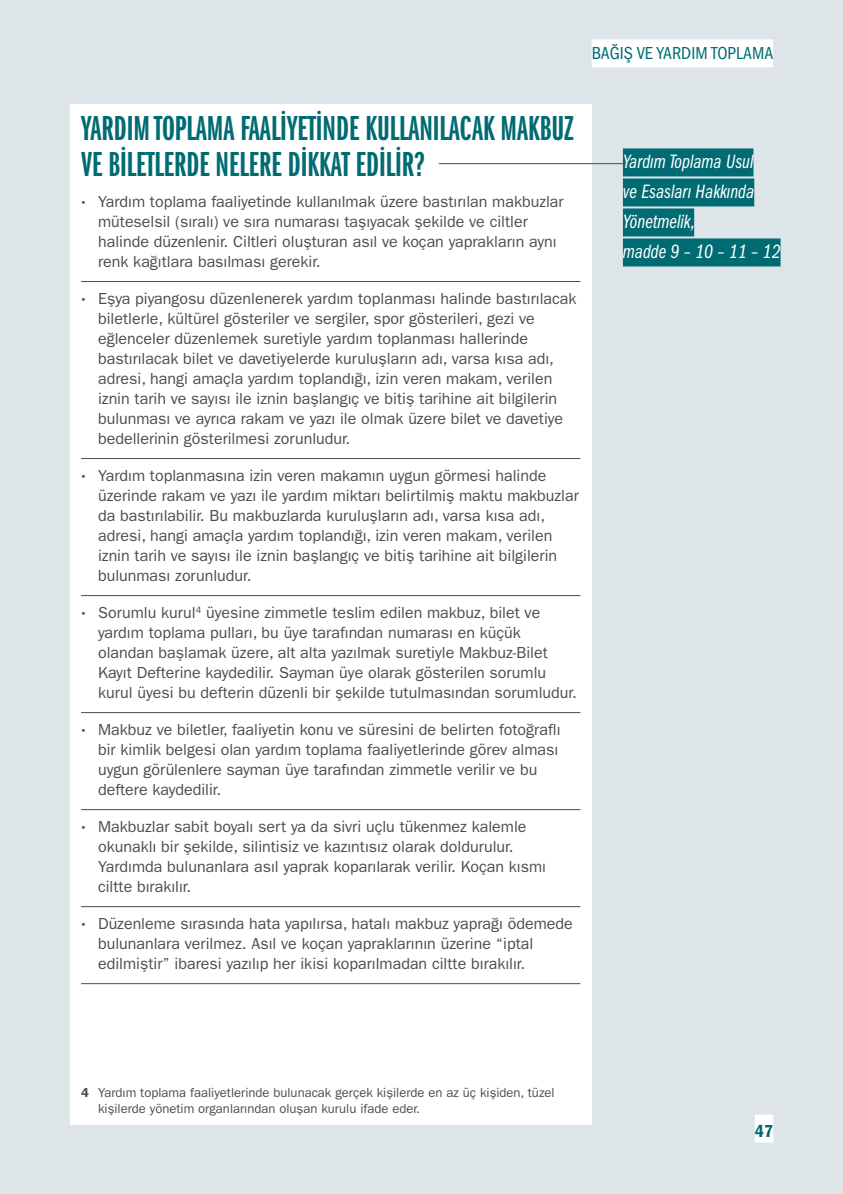
<style>
.page{position:relative;width:843px;height:1194px;background:#fff}
.page>*{position:absolute;margin:0;border:0;box-sizing:border-box;transform-origin:0 0}
.t1{font:36px/36px "ITC Franklin Gothic Std Dm X Cp";color:#006b72}
.t2{font:20px/30px "ITC Franklin Gothic Std Bk Cp It";color:#fff}
.t3{font:condensed 18px "ITC Franklin Gothic Std";color:#006b72}
.t4{font:18px "ITC Franklin Gothic Std Dm Cd";color:#006b72}
.t5{font:16px/20px "ITC Franklin Gothic Std";color:#4b4c4d}
.t6{font:13px/16px "ITC Franklin Gothic Std";color:#4b4c4d}
.s1{font-weight:600}
</style>
<div class="page">
<div style="left:2px;top:0;width:840px;height:1194px;background:#dde5e8"></div>
<hr style="left:0;top:0;width:2px;height:1194px;background:#dde5e8">
<div style="left:70px;top:104px;width:521px;height:1020px;background:#fff"></div>
<div style="left:591px;top:39px;width:182px;height:28px;background:#fff"></div>
<div style="left:754px;top:1115px;width:19px;height:28px;background:#fff"></div>
<hr style="left:81px;top:281px;width:499px;height:1px;background:#4b4c4d">
<hr style="left:81px;top:458px;width:499px;height:1px;background:#4b4c4d">
<hr style="left:81px;top:595px;width:499px;height:1px;background:#4b4c4d">
<hr style="left:81px;top:712px;width:499px;height:1px;background:#4b4c4d">
<hr style="left:81px;top:809px;width:499px;height:1px;background:#4b4c4d">
<hr style="left:81px;top:906px;width:499px;height:1px;background:#4b4c4d">
<hr style="left:81px;top:983px;width:499px;height:1px;background:#4b4c4d">
<div style="left:622px;top:148px;width:131px;height:28px;background:#006b72"></div>
<div style="left:622px;top:178px;width:132px;height:28px;background:#006b72"></div>
<div style="left:622px;top:208px;width:72px;height:28px;background:#006b72"></div>
<div style="left:622px;top:238px;width:158px;height:28px;background:#006b72"></div>
<hr style="left:438px;top:163px;width:184px;height:1px;background:#006b72">
<p class="t3" style="left:591px;top:43px;width:183px">BAĞIŞ VE YARDIM TOPLAMA</p>
<h1 class="t1" style="left:81px;top:111px;width:494px">YARDIM TOPLAMA FAALIYETINDE KULLANILACAK MAKBUZ<br>VE BILETLERDE NELERE DIKKAT EDILIR?</h1>
<p class="t5" style="left:98px;top:192px;width:467px;text-indent:-17px"><span class="s1">∙</span> Yardım toplama faaliyetinde kullanılmak üzere bastırılan makbuzlar müteselsil (sıralı) ve sıra numarası taşıyacak şekilde ve ciltler halinde düzenlenir. Ciltleri oluşturan asıl ve koçan yaprakların aynı renk kağıtlara basılması gerekir.</p>
<p class="t5" style="left:98px;top:289px;width:480px;text-indent:-17px"><span class="s1">∙</span> Eşya piyangosu düzenlenerek yardım toplanması halinde bastırılacak biletlerle, kültürel gösteriler ve sergiler, spor gösterileri, gezi ve eğlenceler düzenlemek suretiyle yardım toplanması hallerinde bastırılacak bilet ve davetiyelerde kuruluşların adı, varsa kısa adı, adresi, hangi amaçla yardım toplandığı, izin veren makam, verilen iznin tarih ve sayısı ile iznin başlangıç ve bitiş tarihine ait bilgilerin bulunması ve ayrıca rakam ve yazı ile olmak üzere bilet ve davetiye bedellerinin gösterilmesi zorunludur.</p>
<p class="t5" style="left:98px;top:466px;width:482px;text-indent:-17px"><span class="s1">∙</span> Yardım toplanmasına izin veren makamın uygun görmesi halinde üzerinde rakam ve yazı ile yardım miktarı belirtilmiş maktu makbuzlar da bastırılabilir. Bu makbuzlarda kuruluşların adı, varsa kısa adı, adresi, hangi amaçla yardım toplandığı, izin veren makam, verilen iznin tarih ve sayısı ile iznin başlangıç ve bitiş tarihine ait bilgilerin bulunması zorunludur.</p>
<p class="t5" style="left:98px;top:603px;width:480px;text-indent:-17px"><span class="s1">∙</span> Sorumlu kurul<sup>4</sup> üyesine zimmetle teslim edilen makbuz, bilet ve yardım toplama pulları, bu üye tarafından numarası en küçük olandan başlamak üzere, alt alta yazılmak suretiyle Makbuz-Bilet Kayıt Defterine kaydedilir. Sayman üye olarak gösterilen sorumlu kurul üyesi bu defterin düzenli bir şekilde tutulmasından sorumludur.</p>
<p class="t5" style="left:98px;top:720px;width:464px;text-indent:-17px"><span class="s1">∙</span> Makbuz ve biletler, faaliyetin konu ve süresini de belirten fotoğraflı bir kimlik belgesi olan yardım toplama faaliyetlerinde görev alması uygun görülenlere sayman üye tarafından zimmetle verilir ve bu deftere kaydedilir.</p>
<p class="t5" style="left:98px;top:817px;width:449px;text-indent:-17px"><span class="s1">∙</span> Makbuzlar sabit boyalı sert ya da sivri uçlu tükenmez kalemle okunaklı bir şekilde, silintisiz ve kazıntısız olarak doldurulur.<br>Yardımda bulunanlara asıl yaprak koparılarak verilir. Koçan kısmı ciltte bırakılır.</p>
<p class="t5" style="left:98px;top:914px;width:476px;text-indent:-17px"><span class="s1">∙</span> Düzenleme sırasında hata yapılırsa, hatalı makbuz yaprağı ödemede bulunanlara verilmez. Asıl ve koçan yapraklarının üzerine “iptal edilmiştir” ibaresi yazılıp her ikisi koparılmadan ciltte bırakılır.</p>
<p class="t2" style="left:622px;top:147px;width:159px">Yardım Toplama Usul<br>ve Esasları Hakkında<br>Yönetmelik,<br>madde 9 – 10 – 11 – 12</p>
<p class="t6" style="left:98px;top:1085px;width:458px;text-indent:-17px"><span class="s1">4</span> Yardım toplama faaliyetlerinde bulunacak gerçek kişilerde en az üç kişiden, tüzel kişilerde yönetim organlarından oluşan kurulu ifade eder.</p>
<p class="t4" style="left:754px;top:1120px;width:20px">47</p>
</div>
